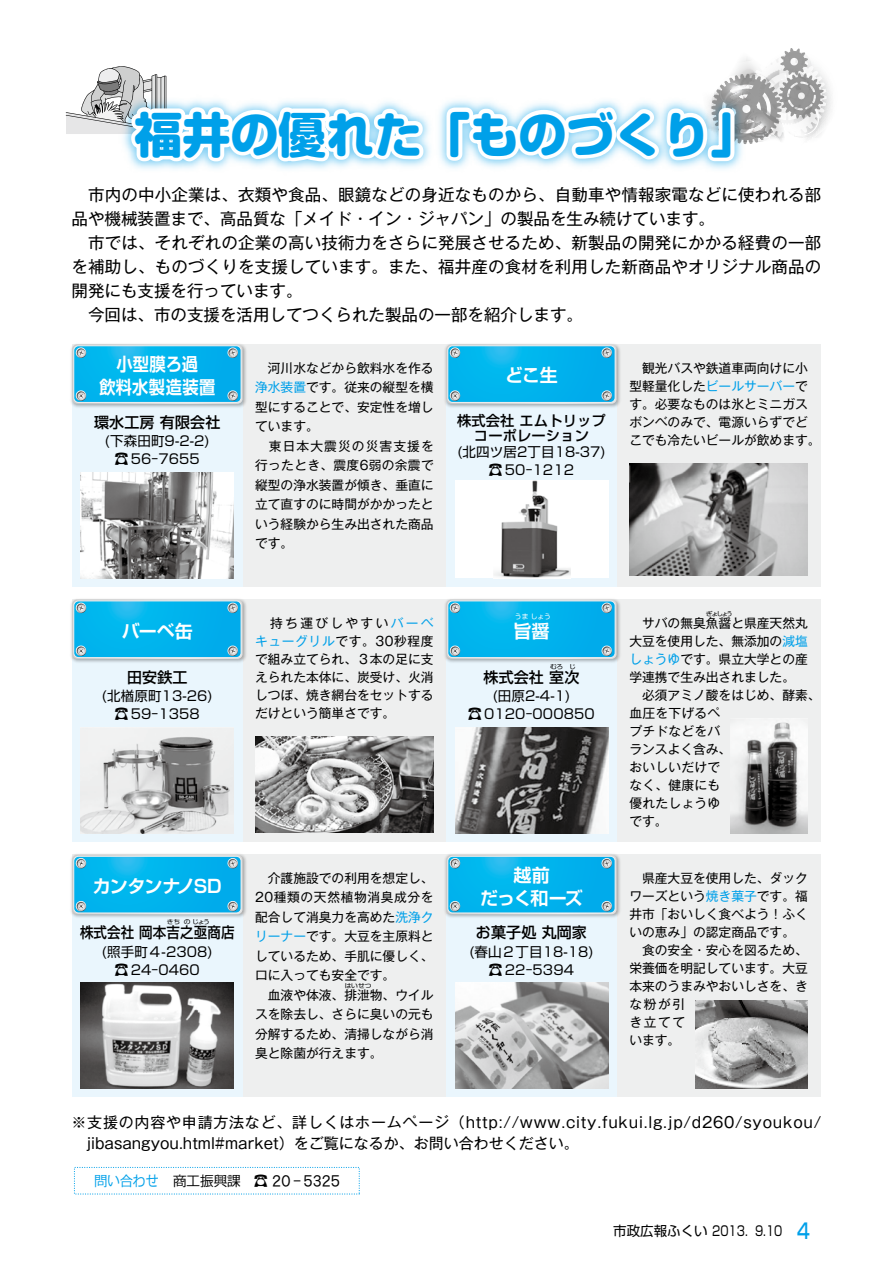
<style>
.page{position:relative;width:893px;height:1263px;background:#fff}
.page>*{position:absolute;margin:0;border:0;box-sizing:border-box;transform-origin:0 0}
.t1{font:800 48px "Soft Go Std";color:#00a0e9}
.t2{font:700 18px/22.5px "Shin Go Pro De";letter-spacing:.02em;color:#fff;text-align:center;scale:.9 1}
.t3{font:700 18px "Shin Go Pro De";letter-spacing:-.01em;color:#fff}
.t4{font:700 18px "Shin Go Pro De";letter-spacing:-.05em;color:#fff}
.t5{font:700 18px/22.5px "Shin Go Pro De";letter-spacing:-.06em;color:#fff;text-align:center}
.t6{font:16.5px "Gothic MB101 Pro";letter-spacing:.01em;color:#000}
.t7{font:15px/21px "Gothic MB101 Pro";letter-spacing:.05em;color:#000}
.t8{font:500 15px "Shin Go Pro";letter-spacing:.01em;color:#000}
.t9{font:500 15px "Shin Go Pro";letter-spacing:.01em;color:#000;scale:.9 1}
.t10{font:500 14.25px/15px "Shin Go Pro";letter-spacing:.01em;color:#000;text-align:center}
.t11{font:13.5px/18px "Shin Go Pro";letter-spacing:.01em;color:#000;text-align:center}
.t12{font:300 13.5px "M News G Pro";color:#000}
.t13{font:12.75px/18px "Gothic MB101 Pro";color:#000}
.t14{font:6.75px "Shin Go Pro";color:#fff}
.t15{font:6.15px "Shin Go Pro";letter-spacing:-.135em;color:#000;scale:1.11 1}
.s1{font-family:"M News G Pro";font-weight:300}
.s2{color:#00a0e9}
.s3{font-weight:500;font-size:21px;color:#00a0e9}
</style>
<div class="page">
<div style="left:446px;top:344px;width:375px;height:243px;background:#eeefef"></div>
<div style="left:72px;top:600px;width:374px;height:242px;background:#eeefef"></div>
<div style="left:446px;top:600px;width:375px;height:242px;background:#eeefef"></div>
<div style="left:72px;top:344px;width:374px;height:243px;background:#eeefef"></div>
<div style="left:446px;top:400px;width:171px;height:187px;background:#eaf6fd"></div>
<div style="left:72px;top:659px;width:170px;height:183px;background:#eaf6fd"></div>
<div style="left:446px;top:659px;width:171px;height:183px;background:#eaf6fd"></div>
<div style="left:72px;top:400px;width:170px;height:187px;background:#eaf6fd"></div>
<img style="left:134px;top:109px;width:308px;height:60px">
<svg style="left:66px;top:66px;width:361px;height:99px"></svg>
<div style="left:455px;top:480px;width:153px;height:98px;background:#fff"></div>
<img style="left:494px;top:480px;width:76px;height:98px">
<img style="left:81px;top:727px;width:153px;height:106px">
<img style="left:455px;top:727px;width:153px;height:106px">
<img style="left:81px;top:472px;width:153px;height:106px">
<img style="left:731px;top:718px;width:76px;height:115px">
<img style="left:255px;top:737px;width:179px;height:96px">
<div style="left:72px;top:855px;width:374px;height:242px;background:#eeefef"></div>
<div style="left:446px;top:855px;width:375px;height:242px;background:#eeefef"></div>
<div style="left:72px;top:914px;width:170px;height:183px;background:#eaf6fd"></div>
<div style="left:446px;top:914px;width:171px;height:183px;background:#eaf6fd"></div>
<img style="left:81px;top:982px;width:153px;height:107px">
<img style="left:455px;top:982px;width:153px;height:107px">
<img style="left:695px;top:1000px;width:112px;height:88px">
<img style="left:629px;top:464px;width:179px;height:111px">
<img style="left:71px;top:345px;width:175px;height:64px">
<svg style="left:72px;top:344px;width:171px;height:60px;background:#1eb7ea"></svg>
<svg style="left:442px;top:48px;width:390px;height:360px"></svg>
<img style="left:71px;top:599px;width:177px;height:66px">
<svg style="left:72px;top:600px;width:171px;height:59px;background:#1bb6ea"></svg>
<img style="left:443px;top:599px;width:179px;height:64px">
<svg style="left:446px;top:600px;width:171px;height:59px;background:#1bb7ea"></svg>
<img style="left:71px;top:854px;width:177px;height:66px">
<svg style="left:72px;top:855px;width:171px;height:59px;background:#1bb7ea"></svg>
<img style="left:443px;top:854px;width:179px;height:64px">
<svg style="left:446px;top:855px;width:171px;height:59px;background:#1bb7ea"></svg>
<h1 class="t1" style="left:134px;top:100px;width:625px">福井の優れた「ものづくり」</h1>
<p class="t6" style="left:72px;top:181px;width:751px">　市内の中小企業は、衣類や食品、眼鏡などの身近なものから、自動車や情報家電などに使われる部</p>
<p class="t6" style="left:72px;top:205px;width:645px">品や機械装置まで、高品質な「メイド・イン・ジャパン」の製品を生み続けています。</p>
<p class="t6" style="left:72px;top:229px;width:751px">　市では、それぞれの企業の高い技術力をさらに発展させるため、新製品の開発にかかる経費の一部</p>
<p class="t6" style="left:72px;top:253px;width:751px">を補助し、ものづくりを支援しています。また、福井産の食材を利用した新商品やオリジナル商品の</p>
<p class="t6" style="left:72px;top:277px;width:232px">開発にも支援を行っています。</p>
<p class="t6" style="left:88px;top:301px;width:496px">今回は、市の支援を活用してつくられた製品の一部を紹介します。</p>
<h2 class="t2" style="left:99px;top:351px;width:130px">小型膜ろ過<br>飲料水製造装置</h2>
<p class="t8" style="left:94px;top:410px;width:128px">環水工房 有限会社</p>
<p class="t11" style="left:105px;top:430px;width:106px">(下森田町9-2-2) <span class="s1">☎</span> 56-7655</p>
<p class="t13" style="left:255px;top:356px;width:180px;line-height:19.5px;text-align:justify">　河川水などから飲料水を作る<span class="s2">浄水装置</span>です。従来の縦型を横型にすることで、安定性を増しています。</p>
<p class="t13" style="left:255px;top:434px;width:180px;line-height:19.5px;text-align:justify;text-indent:14px">東日本大震災の災害支援を行ったとき、震度6弱の余震で縦型の浄水装置が傾き、垂直に立て直すのに時間がかかったという経験から生み出された商品です。</p>
<h2 class="t3" style="left:505px;top:361px;width:54px">どこ生</h2>
<p class="t10" style="left:457px;top:411px;width:150px">株式会社 エムトリップコーポレーション</p>
<p class="t11" style="left:457px;top:441px;width:150px">(北四ツ居2丁目18-37) <span class="s1">☎</span> 50-1212</p>
<p class="t13" style="left:629px;top:357px;width:193px;text-indent:13px">観光バスや鉄道車両向けに小型軽量化した<span class="s2">ビールサーバー</span>です。必要なものは氷とミニガスボンベのみで、電源いらずでどこでも冷たいビールが飲めます。</p>
<p class="t14" style="left:515px;top:611px;width:37px">うま しょう</p>
<p class="t13" style="left:255px;top:612px;width:180px;text-align:justify">　持ち運びしやすい<span class="s2">バーベキューグリル</span>です。30秒程度で組み立てられ、３本の足に支えられた本体に、炭受け、火消しつぼ、焼き網台をセットするだけという簡単さです。</p>
<h2 class="t3" style="left:122px;top:616px;width:72px">バーベ缶</h2>
<h2 class="t3" style="left:513px;top:616px;width:38px">旨醤</h2>
<p class="t15" style="left:550px;top:662px;width:25px">むろ　じ</p>
<p class="t8" style="left:483px;top:665px;width:97px">株式会社 室次</p>
<p class="t11" style="left:468px;top:686px;width:128px">(田原2-4-1)<br><span class="s1">☎</span> 0120-000850</p>
<p class="t8" style="left:127px;top:665px;width:62px">田安鉄工</p>
<p class="t11" style="left:102px;top:686px;width:112px">(北楢原町13-26) <span class="s1">☎</span> 59-1358</p>
<h2 class="t4" style="left:93px;top:871px;width:131px">カンタンナノSD</h2>
<h2 class="t5" style="left:480px;top:862px;width:104px">越前<br>だっく和ーズ</h2>
<p class="t13" style="left:255px;top:867px;width:180px;line-height:19.5px">　介護施設での利用を想定し、<br>20種類の天然植物消臭成分を配合して消臭力を高めた<span class="s2">洗浄クリーナー</span>です。大豆を主原料としているため、手肌に優しく、口に入っても安全です。<br>　血液や体液、排泄物、ウイルスを除去し、さらに臭いの元も分解するため、清掃しながら消臭と除菌が行えます。</p>
<p class="t15" style="left:167px;top:916px;width:40px">きち の じょう</p>
<p class="t9" style="left:80px;top:920px;width:173px">株式会社 岡本吉之亟商店</p>
<p class="t11" style="left:102px;top:941px;width:112px">(照手町４-2308) <span class="s1">☎</span> 24-0460</p>
<p class="t8" style="left:476px;top:920px;width:113px">お菓子処 丸岡家</p>
<p class="t11" style="left:469px;top:941px;width:126px">(春山２丁目18-18) <span class="s1">☎</span> 22-5394</p>
<p class="t15" style="left:345px;top:981px;width:26px">はいせつ</p>
<p class="t15" style="left:706px;top:608px;width:26px">ぎょしょう</p>
<p class="t13" style="left:629px;top:612px;width:193px">　サバの無臭魚醤と県産天然丸大豆を使用した、無添加の<span class="s2">減塩しょうゆ</span>です。県立大学との産学連携で生み出されました。<br>　必須アミノ酸をはじめ、酵素、血圧を下げるペ<br>プチドなどをバ<br>ランスよく含み、<br>おいしいだけで<br>なく、健康にも<br>優れたしょうゆ<br>です。</p>
<p class="t13" style="left:629px;top:867px;width:180px;text-indent:13px">県産大豆を使用した、ダックワーズという<span class="s2">焼き菓子</span>です。福井市「おいしく食べよう！ふくいの恵み」の認定商品です。　食の安全・安心を図るため、栄養価を明記しています。大豆本来のうまみやおいしさを、きな粉が引<br>き立てて<br>います。</p>
<p class="t7" style="left:87px;top:1109px;width:736px;text-indent:-15px">※支援の内容や申請方法など、詳しくはホームページ（http://www.city.fukui.lg.jp/d260/syoukou/ jibasangyou.html#market）をご覧になるか、お問い合わせください。</p>
<p class="t12" style="left:94px;top:1170px;width:247px"><span class="s2">問い合わせ</span> 商工振興課　☎ 20 ‒ 5325</p>
<p class="t11" style="left:613px;top:1220px;width:198px">市政広報ふくい 2013. 9.10 <span class="s3">4</span></p>
</div>
